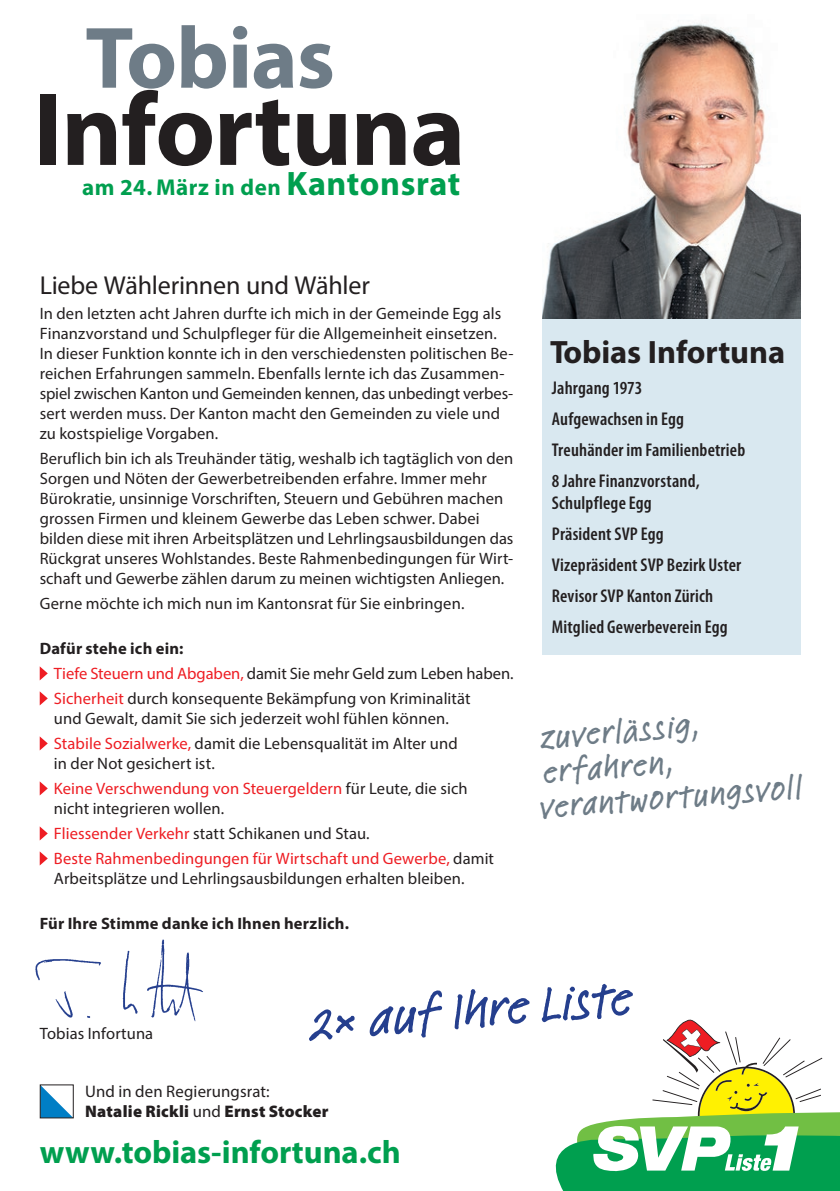
<style>
.page{position:relative;width:840px;height:1191px;background:#fff}
.page>*{position:absolute;margin:0;border:0;box-sizing:border-box;transform-origin:0 0}
.t1{font:700 104px "Myriad Pro";letter-spacing:-.01em;color:#231f20}
.t2{font:700 88px "Myriad Pro";letter-spacing:-.01em;color:#6e7c87}
.t3{font:500 54px "Linotype Feltpen";color:#253f8e}
.t4{font:500 34.8px/35px "Linotype Feltpen";color:#6e7c87}
.t5{font:700 32.4px "Myriad Pro";letter-spacing:-.005em;color:#009f4f}
.t6{font:700 32.4px "Myriad Pro";letter-spacing:-.005em;color:#231f20}
.t7{font:26px "Myriad Pro";letter-spacing:-.005em;color:#231f20}
.t8{font:700 23px "Myriad Pro";letter-spacing:.02em;color:#009f4f}
.t9{font:600 condensed 18.4px/31px "Myriad Pro";letter-spacing:.01em;color:#231f20}
.t10{font:16.8px/19.4px "Myriad Pro";letter-spacing:.01em;color:#231f20}
.t11{font:16.4px/20px "Myriad Pro";letter-spacing:.005em;color:#231f20}
.t12{font:16.4px/25px "Myriad Pro";letter-spacing:.01em;color:#ee1d23}
.t13{font:700 16.4px "Myriad Pro";letter-spacing:.015em;color:#231f20}
.s1{font-size:34px}
.s2{font-weight:700}
.s3{color:#ee1d23}
.s4{color:#231f20}
.s5{font-weight:900}
</style>
<div class="page">
<svg style="left:40px;top:666px;width:8px;height:14px"></svg>
<svg style="left:40px;top:691px;width:8px;height:14px"></svg>
<svg style="left:40px;top:736px;width:8px;height:14px"></svg>
<svg style="left:40px;top:781px;width:8px;height:14px"></svg>
<svg style="left:40px;top:826px;width:8px;height:14px"></svg>
<svg style="left:40px;top:851px;width:8px;height:14px"></svg>
<svg style="left:42px;top:1086px;width:30px;height:30px"></svg>
<div style="left:40px;top:1084px;width:34px;height:34px;border:1px solid #231f20"></div>
<svg style="left:555px;top:1019px;width:284px;height:172px"></svg>
<img style="left:542px;top:23px;width:257px;height:296px">
<div style="left:541px;top:319px;width:258px;height:336px;background:#d9e8f0"></div>
<img style="left:35px;top:939px;width:168px;height:83px">
<h2 class="t2" style="left:85px;top:1px;width:251px">Tobias</h2>
<h1 class="t1" style="left:33px;top:62px;width:434px">Infortuna</h1>
<h3 class="t8" style="left:82px;top:172px;width:379px">am 24. März in den <span class="s1">Kantonsrat</span></h3>
<h3 class="t7" style="left:40px;top:269px;width:331px">Liebe Wählerinnen und Wähler</h3>
<p class="t11" style="left:40px;top:303px;width:475px">In den letzten acht Jahren durfte ich mich in der Gemeinde Egg als Finanzvorstand und Schulpfleger für die Allgemeinheit einsetzen.<br>In dieser Funktion konnte ich in den verschiedensten politischen Be&shy;reichen Erfahrungen sammeln. Ebenfalls lernte ich das Zusammen&shy;spiel zwischen Kanton und Gemeinden kennen, das unbedingt verbes&shy;sert werden muss. Der Kanton macht den Gemeinden zu viele und zu kostspielige Vorgaben.</p>
<p class="t11" style="left:40px;top:448px;width:475px">Beruflich bin ich als Treuhänder tätig, weshalb ich tagtäglich von den Sorgen und Nöten der Gewerbetreibenden erfahre. Immer mehr Bürokratie, unsinnige Vorschriften, Steuern und Gebühren machen grossen Firmen und kleinem Gewerbe das Leben schwer. Dabei bilden diese mit ihren Arbeitsplätzen und Lehrlingsausbildungen das Rückgrat unseres Wohlstandes. Beste Rahmenbedingungen für Wirt&shy;schaft und Gewerbe zählen darum zu meinen wichtigsten Anliegen.</p>
<p class="t11" style="left:40px;top:593px;width:426px">Gerne möchte ich mich nun im Kantonsrat für Sie einbringen.</p>
<p class="t11" style="left:54px;top:635px;width:461px;line-height:25px;text-indent:-14px"><span class="s2">Dafür stehe ich ein:<br></span><span class="s3">Tiefe Steuern und Abgaben,</span> damit Sie mehr Geld zum Leben haben.<br><span class="s3">Sicherheit</span> durch konsequente Bekämpfung von Kriminalität</p>
<p class="t11" style="left:54px;top:705px;width:405px;line-height:25px">und Gewalt, damit Sie sich jederzeit wohl fühlen können.<br><span class="s3">Stabile Sozialwerke,</span> damit die Lebensqualität im Alter und</p>
<p class="t11" style="left:54px;top:750px;width:415px;line-height:25px">in der Not gesichert ist.<br><span class="s3">Keine Verschwendung von Steuergeldern</span> für Leute, die sich</p>
<p class="t12" style="left:54px;top:795px;width:441px"><span class="s4">nicht integrieren wollen.<br></span>Fliessender Verkehr <span class="s4">statt Schikanen und Stau.<br></span>Beste Rahmenbedingungen für Wirtschaft und Gewerbe, <span class="s4">damit</span></p>
<p class="t11" style="left:54px;top:868px;width:412px">Arbeitsplätze und Lehrlingsausbildungen erhalten bleiben.</p>
<p class="t13" style="left:40px;top:912px;width:310px">Für Ihre Stimme danke ich Ihnen herzlich.</p>
<h3 class="t6" style="left:549px;top:331px;width:236px">Tobias Infortuna</h3>
<p class="t9" style="left:551px;top:372px;width:195px">Jahrgang 1973<br>Aufgewachsen in Egg<br>Treuhänder im Familienbetrieb<br>8 Jahre Finanzvorstand,</p>
<p class="t9" style="left:551px;top:487px;width:191px">Schulpflege Egg<br>Präsident SVP Egg<br>Vizepräsident SVP Bezirk Uster<br>Revisor SVP Kanton Zürich<br>Mitglied Gewerbeverein Egg</p>
<h3 class="t4" style="left:532px;top:719px;width:264px;rotate:-5deg">zuverlässig, erfahren, verantwortungsvoll</h3>
<p class="t11" style="left:40px;top:1023px;width:115px">Tobias Infortuna</p>
<h3 class="t3" style="left:308px;top:986px;width:322px;rotate:-5deg">2× auf Ihre Liste</h3>
<p class="t10" style="left:85px;top:1081px;width:245px">Und in den Regierungsrat:<br><span class="s5">Natalie Rickli</span> und <span class="s5">Ernst Stocker</span></p>
<h3 class="t5" style="left:40px;top:1130px;width:362px">www.tobias-infortuna.ch</h3>
</div>
